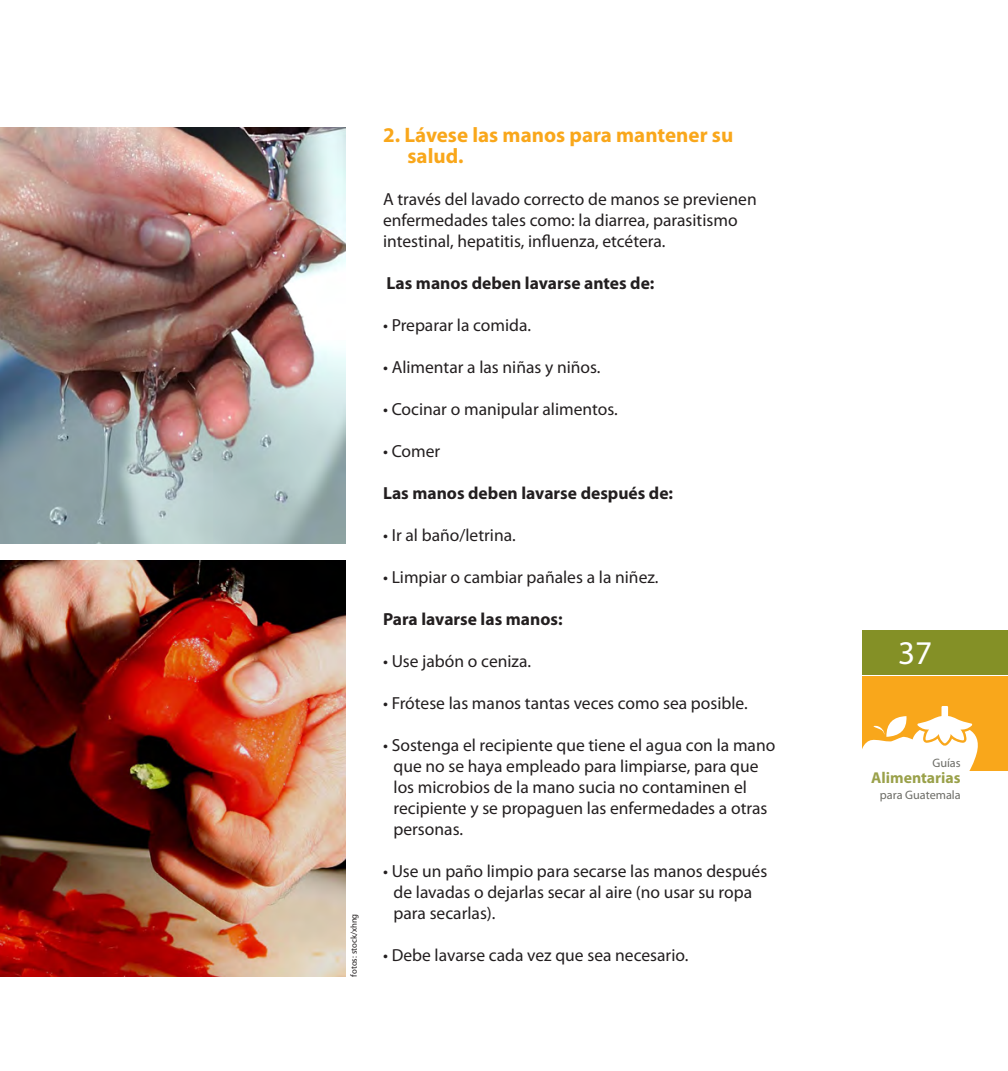
<style>
.page{position:relative;width:1008px;height:1071px;background:#fff}
.page>*{position:absolute;margin:0;border:0;box-sizing:border-box;transform-origin:0 0}
.t1{font:33.25px "Myriad Pro";color:#fff}
.t2{font:700 21px/21px "Myriad Pro";color:#f9a71b}
.t3{font:17.5px/21px "Myriad Pro";color:#231f20}
.t4{font:700 17.5px "Myriad Pro";color:#231f20}
.t5{font:700 15.75px "Myriad Pro";color:#9aa14a}
.t6{font:12.25px "Myriad Pro";color:#6d6d67}
.t7{font:8.75px "Myriad Pro";color:#231f20}
</style>
<div class="page">
<div style="left:862px;top:677px;width:146px;height:94px;background:#f9a71b"></div>
<div style="left:862px;top:630px;width:146px;height:45px;background:#849026"></div>
<svg style="left:862px;top:706px;width:116px;height:65px"></svg>
<img style="left:0;top:127px;width:346px;height:416px">
<img style="left:0;top:560px;width:346px;height:417px">
<p class="t7" style="left:349px;top:976px;width:64px;rotate:-90deg">fotos: stock/xhng</p>
<p class="t2" style="left:408px;top:123px;width:327px;text-indent:-24px">2. Lávese las manos para mantener su salud.</p>
<p class="t3" style="left:383px;top:188px;width:375px">A través del lavado correcto de manos se previenen enfermedades tales como: la diarrea, parasitismo intestinal, hepatitis, influenza, etcétera.</p>
<p class="t4" style="left:387px;top:271px;width:269px">Las manos deben lavarse antes de:</p>
<p class="t3" style="left:383px;top:314px;width:150px">• Preparar la comida.</p>
<p class="t3" style="left:383px;top:356px;width:219px">• Alimentar a las niñas y niños.</p>
<p class="t3" style="left:383px;top:398px;width:236px">• Cocinar o manipular alimentos.</p>
<p class="t3" style="left:383px;top:440px;width:59px">• Comer</p>
<p class="t4" style="left:383px;top:481px;width:292px">Las manos deben lavarse después de:</p>
<p class="t3" style="left:383px;top:524px;width:134px">• Ir al baño/letrina.</p>
<p class="t3" style="left:383px;top:566px;width:277px">• Limpiar o cambiar pañales a la niñez.</p>
<p class="t4" style="left:383px;top:607px;width:181px">Para lavarse las manos:</p>
<p class="t3" style="left:383px;top:650px;width:150px">• Use jabón o ceniza.</p>
<p class="t3" style="left:383px;top:692px;width:366px">• Frótese las manos tantas veces como sea posible.</p>
<p class="t3" style="left:394px;top:734px;width:383px;text-indent:-10px">• Sostenga el recipiente que tiene el agua con la mano que no se haya empleado para limpiarse, para que los microbios de la mano sucia no contaminen el recipiente y se propaguen las enfermedades a otras personas.</p>
<p class="t3" style="left:394px;top:860px;width:375px;text-indent:-10px">• Use un paño limpio para secarse las manos después de lavadas o dejarlas secar al aire (no usar su ropa para secarlas).</p>
<p class="t3" style="left:383px;top:944px;width:307px">• Debe lavarse cada vez que sea necesario.</p>
<h1 class="t1" style="left:898px;top:632px;width:36px">37</h1>
<p class="t6" style="left:932px;top:755px;width:30px">Guías</p>
<p class="t5" style="left:871px;top:767px;width:91px">Alimentarias</p>
<p class="t6" style="left:880px;top:787px;width:82px">para Guatemala</p>
</div>
